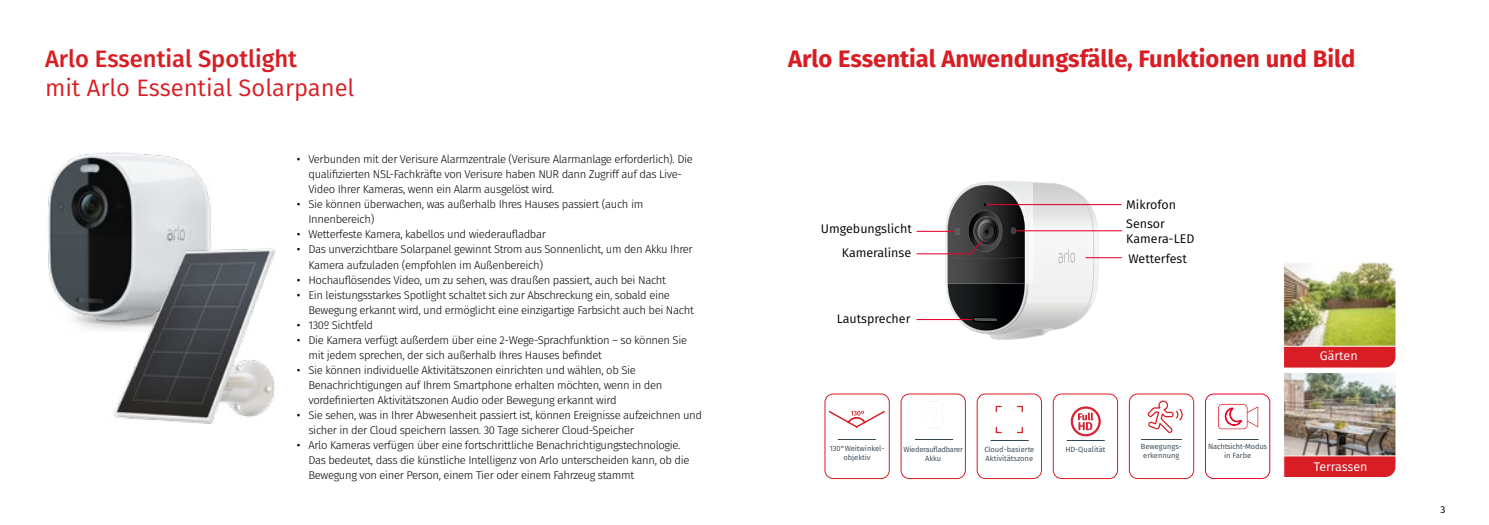
<style>
.page{position:relative;width:1489px;height:525px;background:#fff}
.page>*{position:absolute;margin:0;border:0;box-sizing:border-box;transform-origin:0 0}
.t1{font:700 23.75px "Fira Sans";color:#d81d24}
.t2{font:23.75px "Fira Sans";color:#d81d24}
.t3{font:500 23.75px "Fira Sans";color:#d81d24}
.t4{font:12.5px/19.8px "Fira Sans";color:#000}
.t5{font:12.5px "Fira Sans";color:#fff}
.t6{font:300 11.25px/15px "Fira Sans";letter-spacing:-.03em;color:#000}
.t7{font:10px "Fira Sans";color:#000}
.t8{font:7.5px/9px "Fira Sans";color:#364651;text-align:center}
.t9{font:7.5px/9px "Fira Sans";letter-spacing:-.02em;color:#364651;text-align:center}
.t10{font:7.5px/9px "Fira Sans";letter-spacing:-.03em;color:#364651;text-align:center}
.s1{font-weight:400}
</style>
<div class="page">
<img style="left:48px;top:152px;width:163px;height:178px">
<img style="left:107px;top:243px;width:169px;height:180px">
<img style="left:1283px;top:262px;width:113px;height:216px">
<svg style="left:916px;top:181px;width:206px;height:159px"></svg>
<div style="left:824px;top:393px;width:65px;height:85px;border:1px solid #d81d24;border-radius:8px"></div>
<hr style="left:837px;top:439px;width:38px;height:1px;background:#364651">
<svg style="left:828px;top:410px;width:57px;height:18px"></svg>
<div style="left:900px;top:393px;width:65px;height:85px;border:1px solid #d81d24;border-radius:8px"></div>
<hr style="left:915px;top:439px;width:38px;height:1px;background:#364651">
<svg style="left:928px;top:401px;width:12px;height:27px"></svg>
<div style="left:1128px;top:393px;width:65px;height:85px;border:1px solid #d81d24;border-radius:8px"></div>
<svg style="left:1147px;top:400px;width:36px;height:40px"></svg>
<hr style="left:1140px;top:439px;width:41px;height:1px;background:#364651">
<div style="left:1205px;top:393px;width:64px;height:85px;border:1px solid #e8002a;border-radius:8px"></div>
<svg style="left:1217px;top:403px;width:42px;height:27px"></svg>
<hr style="left:1217px;top:439px;width:41px;height:1px;background:#364651">
<div style="left:976px;top:393px;width:65px;height:85px;border:1px solid #d81d24;border-radius:8px"></div>
<svg style="left:995px;top:405px;width:28px;height:29px"></svg>
<hr style="left:990px;top:440px;width:38px;height:1px;background:#364651">
<div style="left:1052px;top:393px;width:65px;height:85px;border:1px solid #d81d24;border-radius:8px"></div>
<hr style="left:1066px;top:440px;width:38px;height:1px;background:#364651">
<svg style="left:1070px;top:406px;width:30px;height:30px"></svg>
<h1 class="t3" style="left:45px;top:40px;width:254px">Arlo Essential Spotlight</h1>
<h1 class="t2" style="left:45px;top:70px;width:311px">mit Arlo Essential Solarpanel</h1>
<p class="t6" style="left:308px;top:152px;width:386px;text-indent:-12px"><span class="s1">•</span> Verbunden mit der Verisure Alarmzentrale (Verisure Alarmanlage erforderlich). Die qualifizierten NSL-Fachkräfte von Verisure haben NUR dann Zugriff auf das Live-<br>Video Ihrer Kameras, wenn ein Alarm ausgelöst wird.</p>
<p class="t6" style="left:308px;top:197px;width:336px;text-indent:-12px"><span class="s1">•</span> Sie können überwachen, was außerhalb Ihres Hauses passiert (auch im<br>Innenbereich)</p>
<p class="t6" style="left:297px;top:227px;width:250px"><span class="s1">•</span> Wetterfeste Kamera, kabellos und wiederaufladbar</p>
<p class="t6" style="left:308px;top:242px;width:386px;text-indent:-12px"><span class="s1">•</span> Das unverzichtbare Solarpanel gewinnt Strom aus Sonnenlicht, um den Akku Ihrer<br>Kamera aufzuladen (empfohlen im Außenbereich)</p>
<p class="t6" style="left:297px;top:272px;width:370px"><span class="s1">•</span> Hochauflösendes Video, um zu sehen, was draußen passiert, auch bei Nacht</p>
<p class="t6" style="left:308px;top:287px;width:387px;text-indent:-12px"><span class="s1">•</span> Ein leistungsstarkes Spotlight schaltet sich zur Abschreckung ein, sobald eine<br>Bewegung erkannt wird, und ermöglicht eine einzigartige Farbsicht auch bei Nacht</p>
<p class="t6" style="left:297px;top:317px;width:78px"><span class="s1">•</span> 130º Sichtfeld</p>
<p class="t6" style="left:308px;top:332px;width:380px;text-indent:-12px"><span class="s1">•</span> Die Kamera verfügt außerdem über eine 2-Wege-Sprachfunktion – so können Sie mit jedem sprechen, der sich außerhalb Ihres Hauses befindet</p>
<p class="t6" style="left:308px;top:362px;width:355px;text-indent:-12px"><span class="s1">•</span> Sie können individuelle Aktivitätszonen einrichten und wählen, ob Sie<br>Benachrichtigungen auf Ihrem Smartphone erhalten möchten, wenn in den vordefinierten Aktivitätszonen Audio oder Bewegung erkannt wird</p>
<p class="t6" style="left:308px;top:407px;width:395px;text-indent:-12px"><span class="s1">•</span> Sie sehen, was in Ihrer Abwesenheit passiert ist, können Ereignisse aufzeichnen und sicher in der Cloud speichern lassen. 30 Tage sicherer Cloud-Speicher</p>
<p class="t6" style="left:308px;top:437px;width:382px;text-indent:-12px"><span class="s1">•</span> Arlo Kameras verfügen über eine fortschrittliche Benachrichtigungstechnologie.<br>Das bedeutet, dass die künstliche Intelligenz von Arlo unterscheiden kann, ob die<br>Bewegung von einer Person, einem Tier oder einem Fahrzeug stammt</p>
<h1 class="t1" style="left:788px;top:39px;width:569px">Arlo Essential Anwendungsfälle, Funktionen und Bild</h1>
<p class="t4" style="left:821px;top:217px;width:92px;line-height:24px;text-align:right">Umgebungslicht<br>Kameralinse</p>
<p class="t4" style="left:836px;top:308px;width:75px">Lautsprecher</p>
<p class="t4" style="left:1126px;top:194px;width:51px">Mikrofon<br>Sensor</p>
<p class="t4" style="left:1126px;top:229px;width:70px">Kamera-LED<br>Wetterfest</p>
<p class="t8" style="left:829px;top:444px;width:56px">130°Weitwinkel&shy;objektiv</p>
<p class="t10" style="left:903px;top:444px;width:61px">Wiederaufladbarer<br>Akku</p>
<p class="t8" style="left:1140px;top:442px;width:42px">Bewegungs&shy;erkennung</p>
<p class="t9" style="left:1207px;top:442px;width:60px">Nachtsicht-Modus in Farbe</p>
<p class="t8" style="left:984px;top:444px;width:51px;text-align:left">Cloud-basierte<br>Aktivitätszone</p>
<p class="t8" style="left:1065px;top:444px;width:42px">HD-Qualität</p>
<p class="t5" style="left:1319px;top:346px;width:39px">Gärten</p>
<p class="t5" style="left:1313px;top:456px;width:55px">Terrassen</p>
<p class="t7" style="left:1440px;top:501px;width:6px">3</p>
</div>
